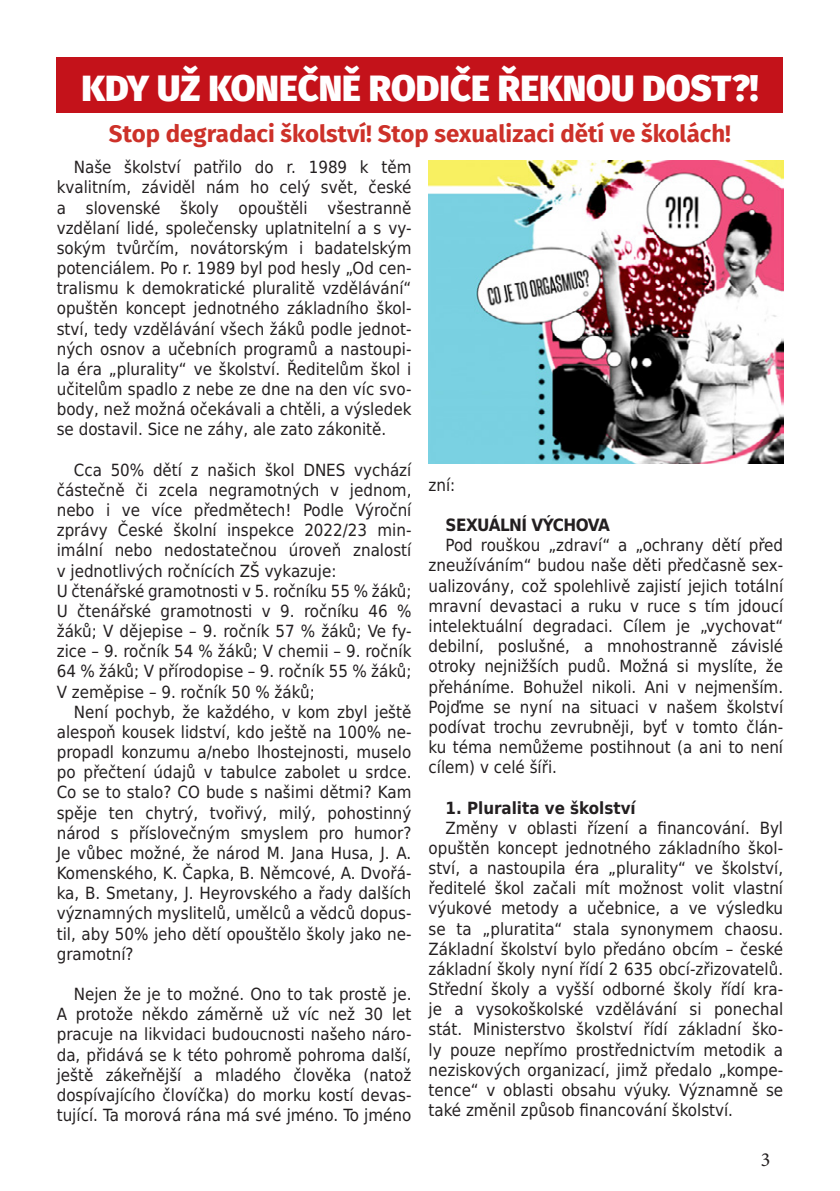
<style>
.page{position:relative;width:840px;height:1191px;background:#fff}
.page>*{position:absolute;margin:0;border:0;box-sizing:border-box;transform-origin:0 0}
.t1{font:800 36px "Fira Sans";color:#fff}
.t2{font:700 24px "Fira Sans";color:#cd3129}
.t3{font:20px "Minion Pro";color:#231f20}
.BOLD{font:700 17px "DejaVu Sans Condensed";letter-spacing:-.03em;color:#231f20}
.TEXT{font:16.8px/20.2px "DejaVu Sans Condensed";color:#231f20;text-align:justify}
.TEXT-2{font:700 16.8px "DejaVu Sans Condensed";color:#231f20}
</style>
<div class="page">
<div style="left:57px;top:57px;width:725px;height:55px;background:#c4121a"></div>
<img style="left:428px;top:160px;width:354px;height:303px">
<p class="t1" style="left:81px;top:56px;width:678px">KDY UŽ KONEČNĚ RODIČE ŘEKNOU DOST?!</p>
<p class="t2" style="left:109px;top:113px;width:623px">Stop degradaci školství! Stop sexualizaci dětí ve školách!</p>
<p class="TEXT" style="left:57px;top:156px;width:356px;text-indent:17px">Naše školství patřilo do r. 1989 k těm kvalitním, záviděl nám ho celý svět, české a slovenské školy opouštěli všestranně vzdělaní lidé, společensky uplatnitelní a s vy&shy;sokým tvůrčím, novátorským i badatelským potenciálem. Po r. 1989 byl pod hesly „Od cen&shy;tralismu k demokratické pluralitě vzdělávání“ opuštěn koncept jednotného základního škol&shy;ství, tedy vzdělávání všech žáků podle jednot&shy;ných osnov a učebních programů a nastoupi&shy;la éra „plurality“ ve školství. Ředitelům škol i učitelům spadlo z nebe ze dne na den víc svo&shy;body, než možná očekávali a chtěli, a výsledek se dostavil. Sice ne záhy, ale zato zákonitě.</p>
<p class="TEXT" style="left:57px;top:459px;width:356px;text-indent:17px">Cca 50% dětí z našich škol DNES vychází částečně či zcela negramotných v jednom, nebo i ve více předmětech! Podle Výroční zprávy České školní inspekce 2022/23 min&shy;imální nebo nedostatečnou úroveň znalostí v jednotlivých ročnících ZŠ vykazuje:</p>
<p class="TEXT" style="left:57px;top:580px;width:356px">U čtenářské gramotnosti v 5. ročníku 55 % žáků;</p>
<p class="TEXT" style="left:57px;top:600px;width:356px">U čtenářské gramotnosti v 9. ročníku 46 % žáků; V dějepise – 9. ročník 57 % žáků; Ve fy&shy;zice – 9. ročník 54 % žáků; V chemii – 9. ročník 64 % žáků; V přírodopise – 9. ročník 55 % žáků; V zeměpise – 9. ročník 50 % žáků;</p>
<p class="TEXT" style="left:57px;top:701px;width:356px;text-indent:17px">Není pochyb, že každého, v kom zbyl ještě alespoň kousek lidství, kdo ještě na 100% ne&shy;propadl konzumu a/nebo lhostejnosti, muselo po přečtení údajů v tabulce zabolet u srdce.<br>Co se to stalo? CO bude s našimi dětmi? Kam spěje ten chytrý, tvořivý, milý, pohostinný národ s příslovečným smyslem pro humor?<br>Je vůbec možné, že národ M. Jana Husa, J. A.<br>Komenského, K. Čapka, B. Němcové, A. Dvořá&shy;ka, B. Smetany, J. Heyrovského a řady dalších významných myslitelů, umělců a vědců dopus&shy;til, aby 50% jeho dětí opouštělo školy jako ne&shy;gramotní?</p>
<p class="TEXT" style="left:57px;top:983px;width:356px;text-indent:17px">Nejen že je to možné. Ono to tak prostě je.<br>A protože někdo záměrně už víc než 30 let pracuje na likvidaci budoucnosti našeho náro&shy;da, přidává se k této pohromě pohroma další, ještě zákeřnější a mladého člověka (natož dospívajícího človíčka) do morku kostí devas&shy;tující. Ta morová rána má své jméno. To jméno</p>
<p class="TEXT" style="left:428px;top:473px;width:28px">zní:</p>
<p class="BOLD" style="left:445px;top:511px;width:166px">SEXUÁLNÍ VÝCHOVA</p>
<p class="TEXT" style="left:428px;top:534px;width:356px;text-indent:17px">Pod rouškou „zdraví“ a „ochrany dětí před zneužíváním“ budou naše děti předčasně sex&shy;ualizovány, což spolehlivě zajistí jejich totální mravní devastaci a ruku v ruce s tím jdoucí intelektuální degradaci. Cílem je „vychovat“ debilní, poslušné, a mnohostranně závislé otroky nejnižších pudů. Možná si myslíte, že přeháníme. Bohužel nikoli. Ani v nejmenším.<br>Pojďme se nyní na situaci v našem školství podívat trochu zevrubněji, byť v tomto člán&shy;ku téma nemůžeme postihnout (a ani to není cílem) v celé šíři.</p>
<p class="TEXT-2" style="left:445px;top:793px;width:191px">1. Pluralita ve školství</p>
<p class="TEXT" style="left:428px;top:816px;width:356px;text-indent:17px">Změny v oblasti řízení a financování. Byl opuštěn koncept jednotného základního škol&shy;ství, a nastoupila éra „plurality“ ve školství, ředitelé škol začali mít možnost volit vlastní výukové metody a učebnice, a ve výsledku se ta „pluratita“ stala synonymem chaosu.<br>Základní školství bylo předáno obcím – české základní školy nyní řídí 2 635 obcí-zřizovatelů.<br>Střední školy a vyšší odborné školy řídí kra&shy;je a vysokoškolské vzdělávání si ponechal stát. Ministerstvo školství řídí základní ško&shy;ly pouze nepřímo prostřednictvím metodik a neziskových organizací, jimž předalo „kompe&shy;tence“ v oblasti obsahu výuky. Významně se také změnil způsob financování školství.</p>
<p class="t3" style="left:760px;top:1146px;width:11px">3</p>
</div>
